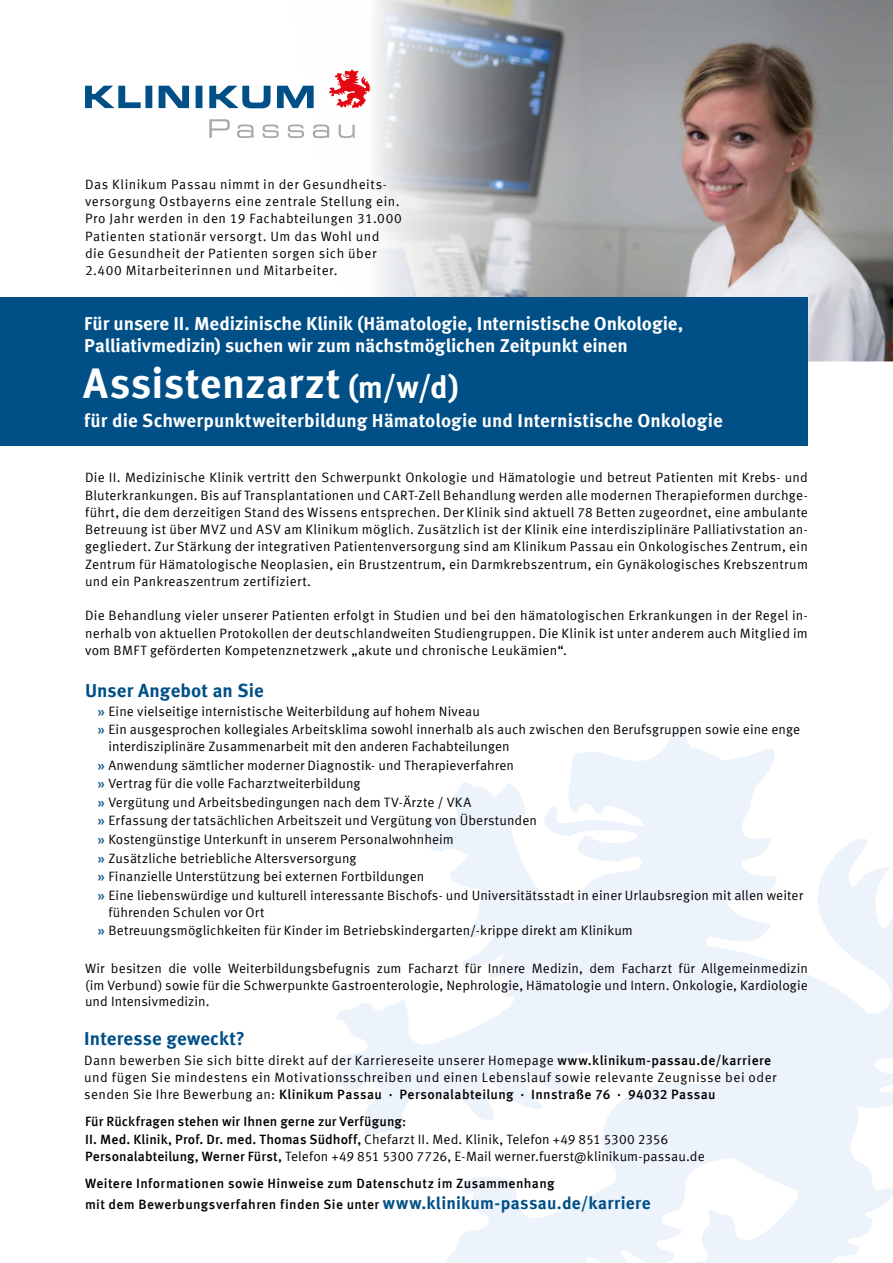
<style>
.page{position:relative;width:893px;height:1263px;background:#fff}
.page>*{position:absolute;margin:0;border:0;box-sizing:border-box;transform-origin:0 0}
.t1{font:700 42px "Meta Offc";letter-spacing:.01em;color:#fff}
.t2{font:700 18.75px/22.5px "Meta Offc";color:#fff}
.t3{font:700 18.75px "Meta Offc";letter-spacing:.01em;color:#004f87}
.t4{font:13.5px/18.6px "Meta Offc Norm";letter-spacing:.015em;color:#000}
.t5{font:13.5px/17.2px "Meta Offc Norm";letter-spacing:.035em;color:#000}
.t6{font:500 13.5px/20.7px "Meta Offc";letter-spacing:.025em;color:#000}
.s1{font-size:31.5px}
.s2{font-family:"Meta Offc";font-weight:500;color:#004f87}
.s3{font-family:"Meta Offc";font-weight:500}
.s4{font-family:"Meta Offc Norm";font-weight:400}
.s5{font-weight:700;font-size:17.25px;color:#004f87}
</style>
<div class="page">
<svg style="left:331px;top:725px;width:562px;height:538px;fill:#ecf3fb"></svg>
<img style="left:293px;top:0;width:600px;height:361px">
<div style="left:0;top:297px;width:808px;height:149px;background:#004f87"></div>
<svg style="left:85px;top:86px;width:229px;height:22px"></svg>
<svg style="left:209px;top:119px;width:146px;height:19px"></svg>
<svg style="left:329px;top:69px;width:42px;height:39px"></svg>
<p class="t5" style="left:85px;top:176px;width:318px">Das Klinikum Passau nimmt in der Gesundheits&shy;versorgung Ostbayerns eine zentrale Stellung ein.<br>Pro Jahr werden in den 19 Fachabteilungen 31.000<br>Patienten stationär versorgt. Um das Wohl und die Gesundheit der Patienten sorgen sich über 2.400 Mitarbeiterinnen und Mitarbeiter.</p>
<h2 class="t2" style="left:84px;top:312px;width:600px">Für unsere II. Medizinische Klinik (Hämatologie, Internistische Onkologie,<br>Palliativmedizin) suchen wir zum nächstmöglichen Zeitpunkt einen</h2>
<h1 class="t1" style="left:83px;top:358px;width:377px">Assistenzarzt <span class="s1">(m/w/d)</span></h1>
<h2 class="t2" style="left:84px;top:409px;width:640px">für die Schwerpunktweiterbildung Hämatologie und Internistische Onkologie</h2>
<p class="t4" style="left:85px;top:469px;width:724px;line-height:17.2px;text-align:justify">Die II. Medizinische Klinik vertritt den Schwerpunkt Onkologie und Hämatologie und betreut Patienten mit Krebs- und Bluterkrankungen. Bis auf Transplantationen und CART-Zell Behandlung werden alle modernen Therapieformen durchge&shy;führt, die dem derzeitigen Stand des Wissens entsprechen. Der Klinik sind aktuell 78 Betten zugeordnet, eine ambulante Betreuung ist über MVZ und ASV am Klinikum möglich. Zusätzlich ist der Klinik eine interdisziplinäre Palliativstation an&shy;gegliedert. Zur Stärkung der integrativen Patientenversorgung sind am Klinikum Passau ein Onkologisches Zentrum, ein Zentrum für Hämatologische Neoplasien, ein Brustzentrum, ein Darmkrebszentrum, ein Gynäkologisches Krebszentrum und ein Pankreaszentrum zertifiziert.</p>
<p class="t4" style="left:85px;top:607px;width:724px;line-height:17.2px;text-align:justify">Die Behandlung vieler unserer Patienten erfolgt in Studien und bei den hämatologischen Erkrankungen in der Regel in&shy;nerhalb von aktuellen Protokollen der deutschlandweiten Studiengruppen. Die Klinik ist unter anderem auch Mitglied im vom BMFT geförderten Kompetenznetzwerk „akute und chronische Leukämien“.</p>
<h2 class="t3" style="left:85px;top:679px;width:180px">Unser Angebot an Sie</h2>
<p class="t4" style="left:98px;top:702px;width:704px"><span class="s2">»</span> Eine vielseitige internistische Weiterbildung auf hohem Niveau<br><span class="s2">»</span> Ein ausgesprochen kollegiales Arbeitsklima sowohl innerhalb als auch zwischen den Berufsgruppen sowie eine enge</p>
<p class="t4" style="left:98px;top:737px;width:707px;text-indent:11px">interdisziplinäre Zusammenarbeit mit den anderen Fachabteilungen<br><span class="s2">»</span> Anwendung sämtlicher moderner Diagnostik- und Therapieverfahren<br><span class="s2">»</span> Vertrag für die volle Facharztweiterbildung<br><span class="s2">»</span> Vergütung und Arbeitsbedingungen nach dem TV-Ärzte / VKA<br><span class="s2">»</span> Erfassung der tatsächlichen Arbeitszeit und Vergütung von Überstunden<br><span class="s2">»</span> Kostengünstige Unterkunft in unserem Personalwohnheim<br><span class="s2">»</span> Zusätzliche betriebliche Altersversorgung<br><span class="s2">»</span> Finanzielle Unterstützung bei externen Fortbildungen<br><span class="s2">»</span> Eine liebenswürdige und kulturell interessante Bischofs- und Universitätsstadt in einer Urlaubsregion mit allen weiter</p>
<p class="t4" style="left:98px;top:903px;width:537px;text-indent:11px">führenden Schulen vor Ort<br><span class="s2">»</span> Betreuungsmöglichkeiten für Kinder im Betriebskindergarten/-krippe direkt am Klinikum</p>
<p class="t4" style="left:85px;top:961px;width:724px;line-height:16.5px;text-align:justify">Wir besitzen die volle Weiterbildungsbefugnis zum Facharzt für Innere Medizin, dem Facharzt für Allgemeinmedizin (im Verbund) sowie für die Schwerpunkte Gastroenterologie, Nephrologie, Hämatologie und Intern. Onkologie, Kardiologie und Intensivmedizin.</p>
<h2 class="t3" style="left:84px;top:1027px;width:162px">Interesse geweckt?</h2>
<p class="t5" style="left:84px;top:1052px;width:694px">Dann bewerben Sie sich bitte direkt auf der Karriereseite unserer Homepage <span class="s3">www.klinikum-passau.de/karriere </span>und fügen Sie mindestens ein Motivationsschreiben und einen Lebenslauf sowie relevante Zeugnisse bei oder</p>
<p class="t6" style="left:84px;top:1081px;width:633px;line-height:27.3px"><span class="s4">senden Sie Ihre Bewerbung an:</span> Klinikum Passau . Personalabteilung . Innstraße 76 . 94032 Passau<br>Für Rückfragen stehen wir Ihnen gerne zur Verfügung:</p>
<p class="t4" style="left:85px;top:1131px;width:621px;line-height:17.2px"><span class="s3">II. Med. Klinik, Prof. Dr. med. Thomas Südhoff,</span> Chefarzt II. Med. Klinik, Telefon +49 851 5300 2356<br><span class="s3">Personalabteilung, Werner Fürst,</span> Telefon +49 851 5300 7726, E-Mail werner.fuerst@klinikum-passau.de</p>
<p class="t6" style="left:85px;top:1174px;width:567px">Weitere Informationen sowie Hinweise zum Datenschutz im Zusammenhang<br>mit dem Bewerbungsverfahren finden Sie unter <span class="s5">www.klinikum-passau.de/karriere</span></p>
</div>
